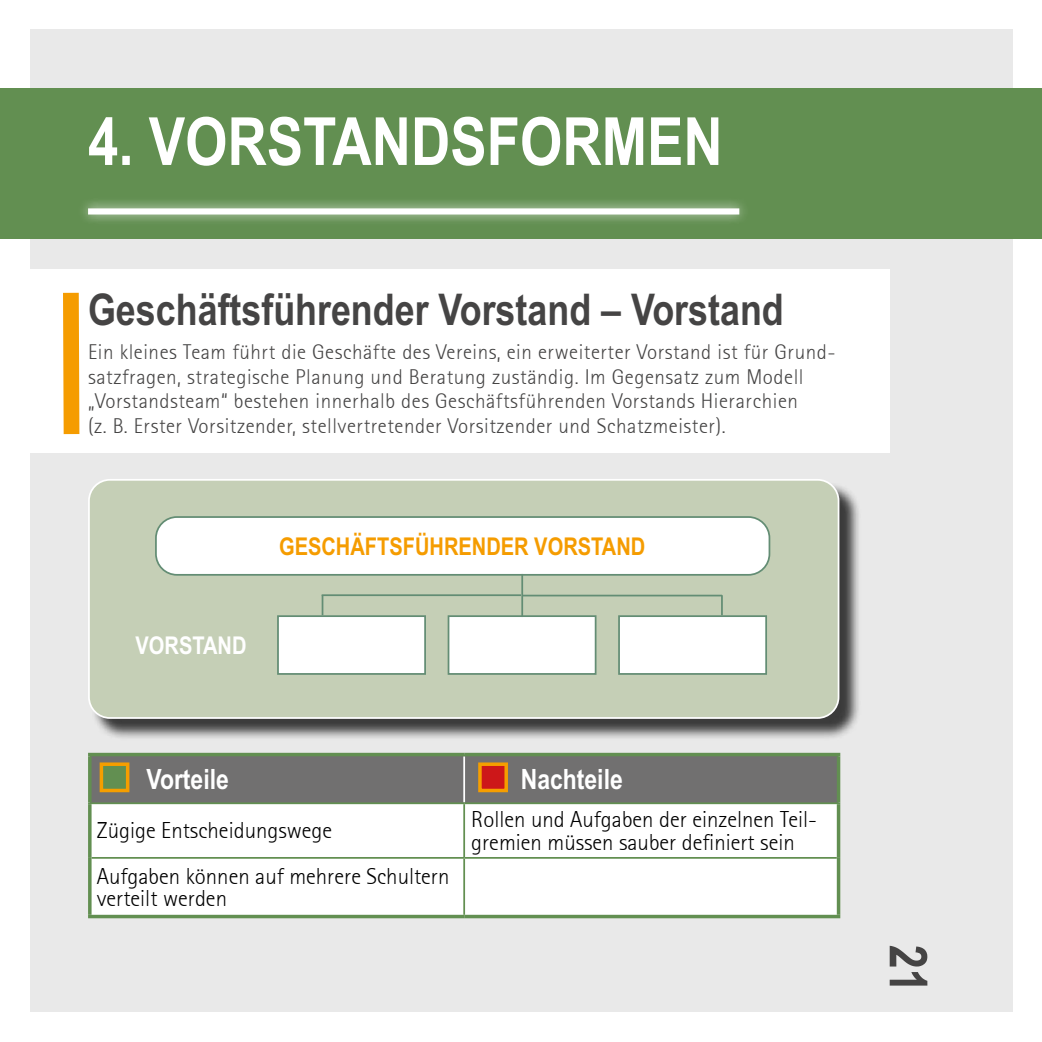
<style>
.page{position:relative;width:1042px;height:1042px;background:#fff}
.page>*{position:absolute;margin:0;border:0;box-sizing:border-box;transform-origin:0 0}
.t1{font:700 66.5px "Arial Narrow";color:#fff}
.t2{font:700 52.5px "Arial Narrow";color:#454444}
.t3{font:700 43.75px "Arial Narrow";color:#454444}
.t4{font:700 28px "Arial Narrow";color:#fff}
.t5{font:700 24.5px "Arial Narrow";color:#f59c00}
.t6{font:700 24.5px "Arial Narrow";color:#fff}
.t7{font:300 22.75px/22.8px "Rotis Sans Serif";color:#000}
.t8{font:300 21px/24.5px "Rotis Sans Serif";letter-spacing:.025em;color:#454444}
</style>
<div class="page">
<div style="left:30px;top:30px;width:982px;height:982px;background:#e9e9e9"></div>
<div style="left:0;top:88px;width:1042px;height:151px;background:#628f51"></div>
<div style="left:77px;top:197px;width:673px;height:29px;background:#fff;opacity:.75"></div>
<div style="left:88px;top:208px;width:651px;height:6px;background:#fff"></div>
<div style="left:0;top:270px;width:890px;height:183px;background:#fff"></div>
<div style="left:92px;top:756px;width:745px;height:46px;background:#717070"></div>
<div style="left:92px;top:804px;width:745px;height:111px;background:#fff"></div>
<hr style="left:463px;top:756px;width:2px;height:46px;background:#fff">
<hr style="left:463px;top:804px;width:2px;height:53px;background:#628f51">
<hr style="left:92px;top:857px;width:372px;height:2px;background:#628f51">
<hr style="left:464px;top:857px;width:373px;height:2px;background:#628f51">
<hr style="left:463px;top:859px;width:2px;height:56px;background:#628f51">
<hr style="left:88px;top:802px;width:376px;height:2px;background:#628f51">
<hr style="left:464px;top:802px;width:376px;height:2px;background:#628f51">
<hr style="left:88px;top:753px;width:376px;height:3px;background:#628f51">
<svg style="left:88px;top:756px;width:4px;height:46px"></svg>
<hr style="left:464px;top:753px;width:376px;height:3px;background:#628f51">
<hr style="left:837px;top:756px;width:3px;height:46px;background:#628f51">
<svg style="left:88px;top:804px;width:4px;height:54px"></svg>
<hr style="left:837px;top:804px;width:3px;height:54px;background:#628f51">
<svg style="left:88px;top:858px;width:4px;height:57px"></svg>
<hr style="left:837px;top:858px;width:3px;height:57px;background:#628f51">
<hr style="left:88px;top:915px;width:376px;height:3px;background:#628f51">
<hr style="left:464px;top:915px;width:376px;height:3px;background:#628f51">
<div style="left:91px;top:481px;width:770px;height:259px;background:#000;opacity:.75"></div>
<div style="left:89px;top:480px;width:749px;height:238px;background:#c5cfb6;border-radius:21px"></div>
<div style="left:88px;top:479px;width:751px;height:240px;border:2px solid #fff;border-radius:21px"></div>
<div style="left:277px;top:615px;width:149px;height:60px;background:#fff;border:2px solid #638d74"></div>
<div style="left:156px;top:517px;width:613px;height:58px;background:#fff;border-radius:21px"></div>
<div style="left:155px;top:516px;width:615px;height:60px;border:2px solid #638d74;border-radius:21px"></div>
<div style="left:448px;top:615px;width:148px;height:60px;background:#fff;border:2px solid #638d74"></div>
<div style="left:618px;top:615px;width:149px;height:60px;background:#fff;border:2px solid #638d74"></div>
<hr style="left:521px;top:574px;width:2px;height:43px;background:#638d74">
<hr style="left:721px;top:595px;width:2px;height:20px;background:#638d74">
<svg style="left:322px;top:596px;width:1px;height:19px"></svg>
<hr style="left:322px;top:594px;width:199px;height:2px;background:#638d74">
<hr style="left:523px;top:595px;width:199px;height:1px;background:#638d74">
<svg style="left:63px;top:292px;width:17px;height:143px"></svg>
<div style="left:100px;top:762px;width:29px;height:30px;background:#628f51;border:4px solid #f59e00"></div>
<div style="left:478px;top:762px;width:30px;height:30px;background:#cd1719;border:4px solid #f59e00"></div>
<h1 class="t1" style="left:88px;top:103px;width:636px">4. VORSTANDSFORMEN</h1>
<h3 class="t3" style="left:88px;top:284px;width:697px">Geschäftsführender Vorstand – Vorstand</h3>
<p class="t8" style="left:88px;top:340px;width:749px">Ein kleines Team führt die Geschäfte des Vereins, ein erweiterter Vorstand ist für Grund&shy;satzfragen, strategische Planung und Beratung zuständig. Im Gegensatz zum Modell „Vorstandsteam“ bestehen innerhalb des Geschäftsführenden Vorstands Hierarchien<br>(z. B. Erster Vorsitzender, stellvertretender Vorsitzender und Schatzmeister).</p>
<p class="t6" style="left:135px;top:631px;width:113px">VORSTAND</p>
<p class="t5" style="left:279px;top:532px;width:368px">GESCHÄFTSFÜHRENDER VORSTAND</p>
<h3 class="t4" style="left:146px;top:763px;width:84px">Vorteile</h3>
<h3 class="t4" style="left:521px;top:763px;width:104px">Nachteile</h3>
<p class="t7" style="left:97px;top:819px;width:237px">Zügige Entscheidungswege</p>
<p class="t7" style="left:471px;top:808px;width:347px">Rollen und Aufgaben der einzelnen Teil&shy;gremien müssen sauber definiert sein</p>
<p class="t7" style="left:97px;top:864px;width:354px">Aufgaben können auf mehrere Schultern verteilt werden</p>
<h2 class="t2" style="left:938px;top:945px;width:49px;rotate:90deg">21</h2>
</div>
